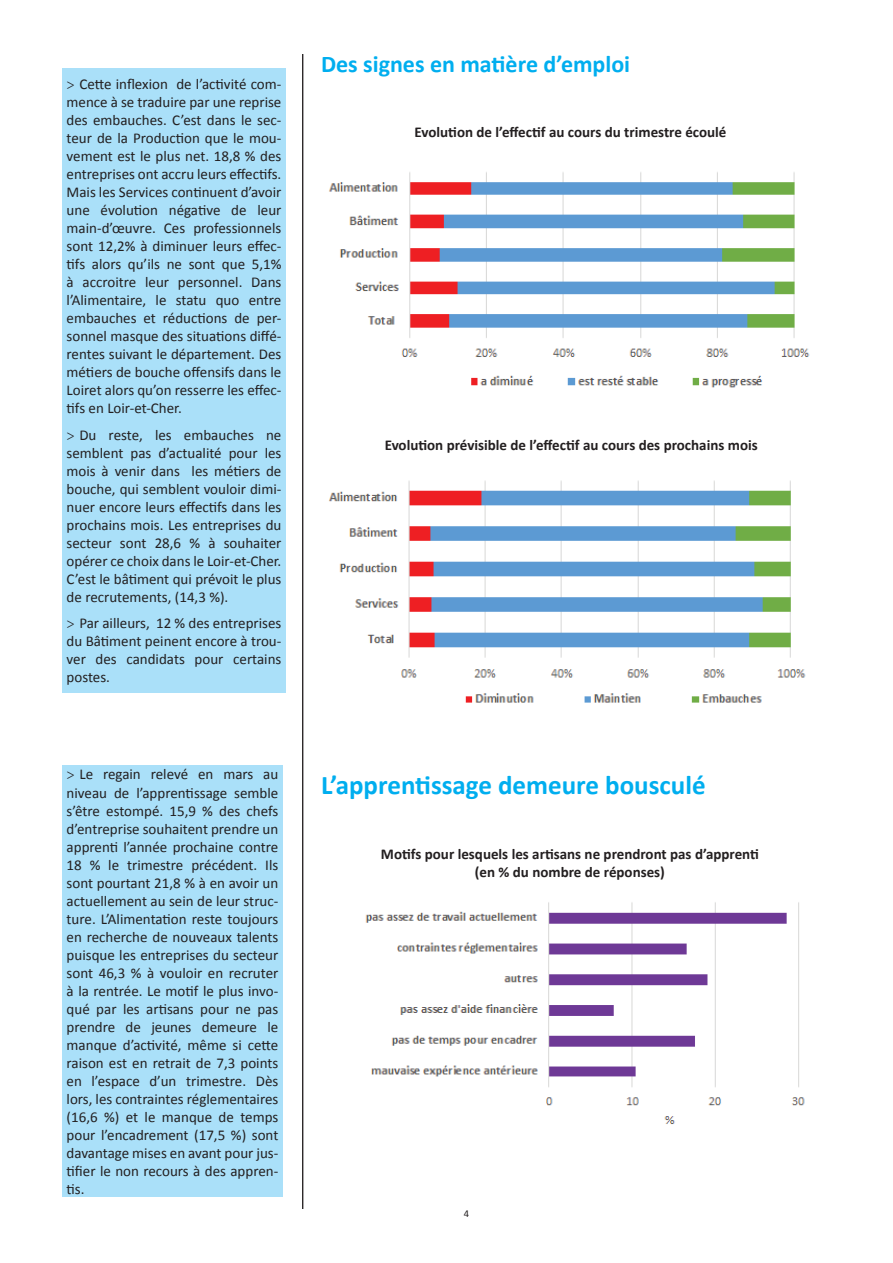
<style>
.page{position:relative;width:893px;height:1263px;background:#fff}
.page>*{position:absolute;margin:0;border:0;box-sizing:border-box;transform-origin:0 0}
.t1{font:700 27px "Calibri";color:#00aeef}
.t2{font:700 24px "Calibri";color:#00aeef}
.t3{font:15px/18px "Calibri";color:#231f20;text-align:justify}
.t4{font:700 15px/18px "Calibri";color:#231f20;text-align:center}
.t5{font:10.5px "Calibri";color:#231f20}
.s1{font-family:"Minion Pro"}
</style>
<div class="page">
<hr style="left:302px;top:54px;width:1px;height:1155px;background:#231f20">
<div style="left:62px;top:68px;width:224px;height:624px;background:#aae0f9"></div>
<img style="left:329px;top:172px;width:481px;height:216px">
<img style="left:328px;top:480px;width:478px;height:223px">
<img style="left:365px;top:902px;width:440px;height:222px">
<div style="left:62px;top:765px;width:221px;height:432px;background:#aae0f9"></div>
<p class="t3" style="left:67px;top:75px;width:216px"><span class="s1">&gt;</span> Cette inflexion de l’activité com&shy;mence à se traduire par une reprise des embauches. C’est dans le sec&shy;teur de la Production que le mou&shy;vement est le plus net. 18,8 % des entreprises ont accru leurs effectifs.<br>Mais les Services continuent d’avoir une évolution négative de leur main-d’œuvre. Ces professionnels sont 12,2% à diminuer leurs effec&shy;tifs alors qu’ils ne sont que 5,1% à accroitre leur personnel. Dans l’Alimentaire, le statu quo entre embauches et réductions de per&shy;sonnel masque des situations diffé&shy;rentes suivant le département. Des métiers de bouche offensifs dans le Loiret alors qu’on resserre les effec&shy;tifs en Loir-et-Cher.</p>
<p class="t3" style="left:67px;top:426px;width:216px"><span class="s1">&gt;</span> Du reste, les embauches ne semblent pas d’actualité pour les mois à venir dans les métiers de bouche, qui semblent vouloir dimi&shy;nuer encore leurs effectifs dans les prochains mois. Les entreprises du secteur sont 28,6 % à souhaiter opérer ce choix dans le Loir-et-Cher.<br>C’est le bâtiment qui prévoit le plus de recrutements, (14,3 %).</p>
<p class="t3" style="left:67px;top:614px;width:216px"><span class="s1">&gt;</span> Par ailleurs, 12 % des entreprises du Bâtiment peinent encore à trou&shy;ver des candidats pour certains postes.</p>
<p class="t3" style="left:67px;top:765px;width:213px"><span class="s1">&gt;</span> Le regain relevé en mars au niveau de l’apprentissage semble s’être estompé. 15,9 % des chefs d’entreprise souhaitent prendre un apprenti l’année prochaine contre 18 % le trimestre précédent. Ils sont pourtant 21,8 % à en avoir un actuellement au sein de leur struc&shy;ture. L’Alimentation reste toujours en recherche de nouveaux talents puisque les entreprises du secteur sont 46,3 % à vouloir en recruter à la rentrée. Le motif le plus invo&shy;qué par les artisans pour ne pas prendre de jeunes demeure le manque d’activité, même si cette raison est en retrait de 7,3 points en l’espace d’un trimestre. Dès lors, les contraintes réglementaires (16,6 %) et le manque de temps pour l’encadrement (17,5 %) sont davantage mises en avant pour jus&shy;tifier le non recours à des appren&shy;tis.</p>
<h2 class="t2" style="left:321px;top:49px;width:311px">Des signes en matière d’emploi</h2>
<p class="t4" style="left:415px;top:123px;width:313px">Evolution de l’effectif au cours du trimestre écoulé</p>
<p class="t4" style="left:385px;top:436px;width:374px">Evolution prévisible de l’effectif au cours des prochains mois</p>
<h1 class="t1" style="left:321px;top:768px;width:386px">L’apprentissage demeure bousculé</h1>
<p class="t4" style="left:381px;top:844px;width:379px">Motifs pour lesquels les artisans ne prendront pas d’apprenti (en % du nombre de réponses)</p>
<p class="t5" style="left:464px;top:1207px;width:7px">4</p>
</div>
